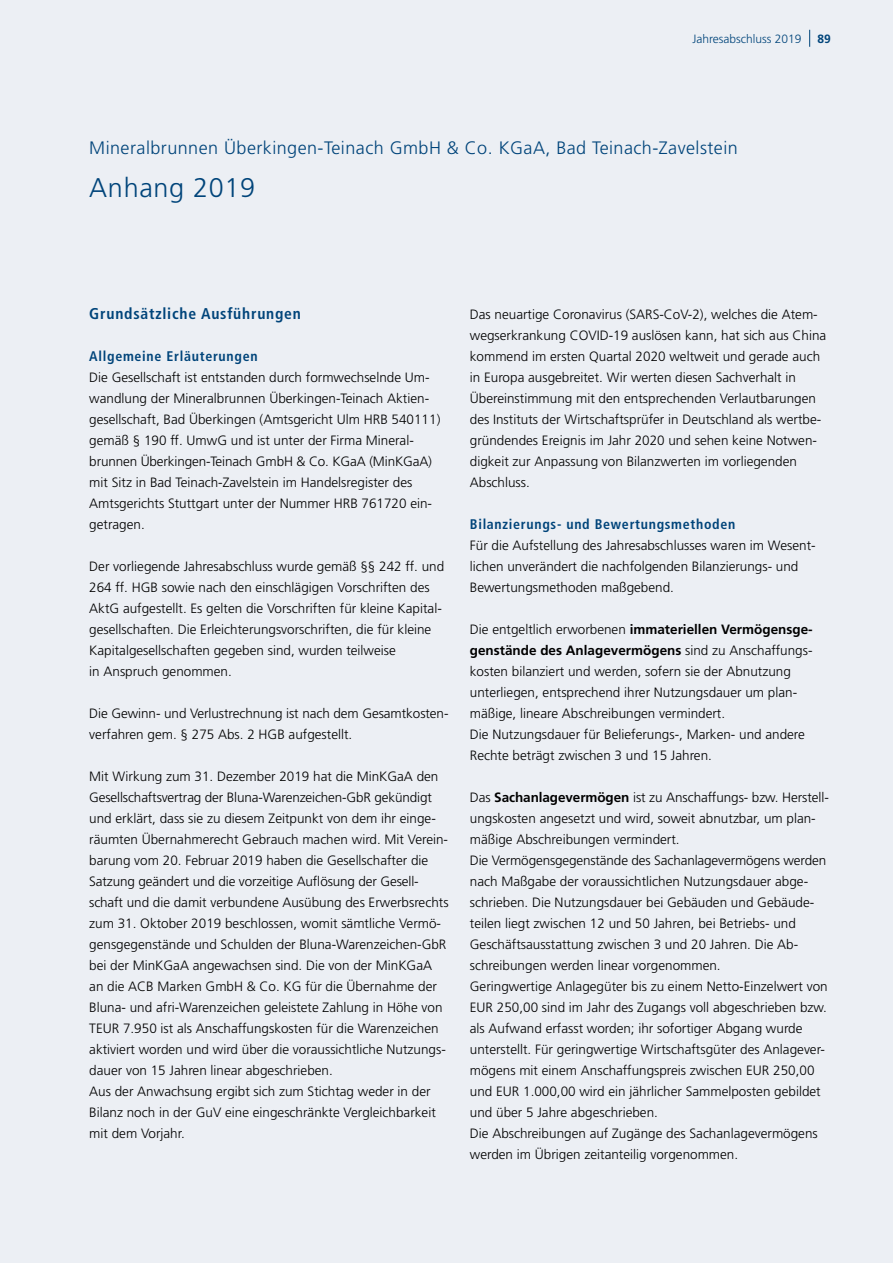
<style>
.page{position:relative;width:893px;height:1263px;background:#eceff4}
.page>*{position:absolute;margin:0;border:0;box-sizing:border-box;transform-origin:0 0}
.t1{font:300 27px "Frutiger LT";letter-spacing:.025em;color:#00447a}
.t2{font:300 18px "Frutiger LT";letter-spacing:.025em;color:#00447a}
.t3{font:700 condensed 15.6px "Frutiger LT";letter-spacing:.05em;color:#00447a}
.t4{font:700 condensed 13.95px "Frutiger LT";letter-spacing:.05em;color:#00447a}
.t5{font:300 13.5px/21px "Frutiger LT";color:#000}
.t6{font:300 12px "Frutiger LT";color:#00447a}
.t7{font:700 12px "Frutiger LT";color:#00447a}
.s1{font-weight:700}
</style>
<div class="page">
<svg style="left:809px;top:30px;width:1px;height:17px"></svg>
<p class="t6" style="left:692px;top:32px;width:111px">Jahresabschluss 2019</p>
<p class="t7" style="left:817px;top:31px;width:15px">89</p>
<h2 class="t2" style="left:89px;top:137px;width:650px">Mineralbrunnen Überkingen-Teinach GmbH &amp; Co. KGaA, Bad Teinach-Zavelstein</h2>
<h1 class="t1" style="left:89px;top:173px;width:167px">Anhang 2019</h1>
<p class="t3" style="left:89px;top:304px;width:213px">Grundsätzliche Ausführungen</p>
<p class="t4" style="left:89px;top:348px;width:170px">Allgemeine Erläuterungen</p>
<p class="t5" style="left:89px;top:367px;width:353px">Die Gesellschaft ist entstanden durch formwechselnde Um&shy;wandlung der Mineralbrunnen Überkingen-Teinach Aktien&shy;gesellschaft, Bad Überkingen (Amtsgericht Ulm HRB 540111) gemäß § 190 ff. UmwG und ist unter der Firma Mineral&shy;brunnen Überkingen-Teinach GmbH &amp; Co. KGaA (MinKGaA) mit Sitz in Bad Teinach-Zavelstein im Handelsregister des Amtsgerichts Stuttgart unter der Nummer HRB 761720 ein&shy;getragen.</p>
<p class="t5" style="left:89px;top:556px;width:356px">Der vorliegende Jahresabschluss wurde gemäß §§ 242 ff. und 264 ff. HGB sowie nach den einschlägigen Vorschriften des AktG aufgestellt. Es gelten die Vorschriften für kleine Kapital&shy;gesellschaften. Die Erleichterungsvorschriften, die für kleine Kapitalgesellschaften gegeben sind, wurden teilweise<br>in Anspruch genommen.</p>
<p class="t5" style="left:89px;top:703px;width:361px">Die Gewinn- und Verlustrechnung ist nach dem Gesamtkosten&shy;verfahren gem. § 275 Abs. 2 HGB aufgestellt.</p>
<p class="t5" style="left:89px;top:766px;width:361px">Mit Wirkung zum 31. Dezember 2019 hat die MinKGaA den Gesellschaftsvertrag der Bluna-Warenzeichen-GbR gekündigt und erklärt, dass sie zu diesem Zeitpunkt von dem ihr einge&shy;räumten Übernahmerecht Gebrauch machen wird. Mit Verein&shy;barung vom 20. Februar 2019 haben die Gesellschafter die Satzung geändert und die vorzeitige Auflösung der Gesell&shy;schaft und die damit verbundene Ausübung des Erwerbsrechts zum 31. Oktober 2019 beschlossen, womit sämtliche Vermö&shy;gensgegenstände und Schulden der Bluna-Warenzeichen-GbR bei der MinKGaA angewachsen sind. Die von der MinKGaA an die ACB Marken GmbH &amp; Co. KG für die Übernahme der Bluna- und afri-Warenzeichen geleistete Zahlung in Höhe von TEUR 7.950 ist als Anschaffungskosten für die Warenzeichen aktiviert worden und wird über die voraussichtliche Nutzungs&shy;dauer von 15 Jahren linear abgeschrieben.<br>Aus der Anwachsung ergibt sich zum Stichtag weder in der Bilanz noch in der GuV eine eingeschränkte Vergleichbarkeit mit dem Vorjahr.</p>
<p class="t5" style="left:470px;top:304px;width:358px">Das neuartige Coronavirus (SARS-CoV-2), welches die Atem&shy;wegserkrankung COVID-19 auslösen kann, hat sich aus China kommend im ersten Quartal 2020 weltweit und gerade auch in Europa ausgebreitet. Wir werten diesen Sachverhalt in Übereinstimmung mit den entsprechenden Verlautbarungen des Instituts der Wirtschaftsprüfer in Deutschland als wertbe&shy;gründendes Ereignis im Jahr 2020 und sehen keine Notwen&shy;digkeit zur Anpassung von Bilanzwerten im vorliegenden Abschluss.</p>
<p class="t4" style="left:470px;top:516px;width:267px">Bilanzierungs- und Bewertungsmethoden</p>
<p class="t5" style="left:470px;top:535px;width:347px">Für die Aufstellung des Jahresabschlusses waren im Wesent&shy;lichen unverändert die nachfolgenden Bilanzierungs- und<br>Bewertungsmethoden maßgebend.</p>
<p class="t5" style="left:470px;top:619px;width:344px">Die entgeltlich erworbenen <span class="s1">immateriellen Vermögensge&shy;genstände des Anlagevermögens</span> sind zu Anschaffungs&shy;kosten bilanziert und werden, sofern sie der Abnutzung unterliegen, entsprechend ihrer Nutzungsdauer um plan&shy;mäßige, lineare Abschreibungen vermindert.<br>Die Nutzungsdauer für Belieferungs-, Marken- und andere Rechte beträgt zwischen 3 und 15 Jahren.</p>
<p class="t5" style="left:470px;top:787px;width:360px">Das <span class="s1">Sachanlagevermögen</span> ist zu Anschaffungs- bzw. Herstell&shy;ungskosten angesetzt und wird, soweit abnutzbar, um plan&shy;mäßige Abschreibungen vermindert.<br>Die Vermögensgegenstände des Sachanlagevermögens werden nach Maßgabe der voraussichtlichen Nutzungsdauer abge&shy;schrieben. Die Nutzungsdauer bei Gebäuden und Gebäude&shy;teilen liegt zwischen 12 und 50 Jahren, bei Betriebs- und Geschäftsausstattung zwischen 3 und 20 Jahren. Die Ab&shy;schreibungen werden linear vorgenommen.<br>Geringwertige Anlagegüter bis zu einem Netto-Einzelwert von EUR 250,00 sind im Jahr des Zugangs voll abgeschrieben bzw. als Aufwand erfasst worden; ihr sofortiger Abgang wurde unterstellt. Für geringwertige Wirtschaftsgüter des Anlagever&shy;mögens mit einem Anschaffungspreis zwischen EUR 250,00 und EUR 1.000,00 wird ein jährlicher Sammelposten gebildet und über 5 Jahre abgeschrieben.<br>Die Abschreibungen auf Zugänge des Sachanlagevermögens werden im Übrigen zeitanteilig vorgenommen.</p>
</div>
